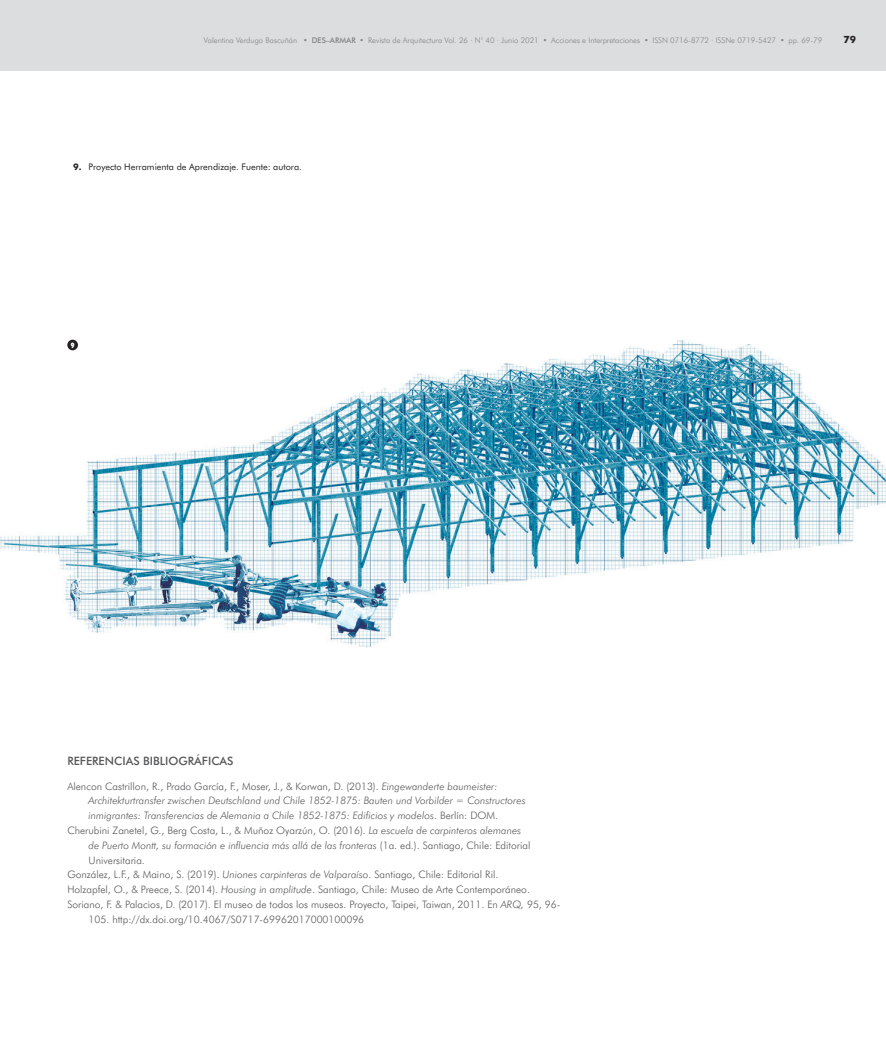
<style>
.page{position:relative;width:886px;height:1046px;background:#fff}
.page>*{position:absolute;margin:0;border:0;box-sizing:border-box;transform-origin:0 0}
.t1{font:500 11.5px "Futura BT";color:#57585a}
.t2{font:300 10.25px "Futura BT";color:#57585a}
.t3{font:italic 300 10.25px "Futura BT";color:#57585a}
.t4{font:700 10px "Futura BT";color:#231f20}
.t5{font:9px "Futura BT";color:#231f20}
.t6{font:300 7.75px "Futura BT";color:#808285}
.t7{font:900 condensed 7.5px "Futura BT";color:#fff}
.s1{font-weight:500}
.s2{font-weight:700}
.s3{font-style:italic}
.s4{font-style:normal}
</style>
<div class="page">
<div style="left:0;top:0;width:886px;height:71px;background:#dcdddf"></div>
<img style="left:0;top:340px;width:886px;height:307px">
<div style="left:67px;top:339px;width:11px;height:11px;background:#231f20;border-radius:50%"></div>
<p class="t6" style="left:204px;top:36px;width:620px">Valentina Verdugo Bascuñán • <span class="s1">DES–ARMAR</span> • Revista de Arquitectura Vol. 26 · N° 40 · Junio 2021 • Acciones e Interpretaciones • ISSN 0716-8772 · ISSNe 0719-5427 • pp. 69-79</p>
<p class="t4" style="left:843px;top:34px;width:14px">79</p>
<p class="t5" style="left:73px;top:161px;width:230px"><span class="s2">9.</span> Proyecto Herramienta de Aprendizaje. Fuente: autora.</p>
<p class="t7" style="left:71px;top:341px;width:5px">9</p>
<p class="t1" style="left:67px;top:753px;width:168px">REFERENCIAS BIBLIOGRÁFICAS</p>
<p class="t2" style="left:67px;top:779px;width:432px">Alencon Castrillon, R., Prado García, F., Moser, J., &amp; Korwan, D. (2013). <span class="s3">Eingewanderte baumeister:</span></p>
<p class="t3" style="left:89px;top:794px;width:439px">Architekturtransfer zwischen Deutschland und Chile 1852-1875: Bauten und Vorbilder = Constructores</p>
<p class="t3" style="left:89px;top:809px;width:411px">inmigrantes: Transferencias de Alemania a Chile 1852-1875: Edificios y modelos<span class="s4">. Berlín: DOM.</span></p>
<p class="t2" style="left:67px;top:824px;width:455px">Cherubini Zanetel, G., Berg Costa, L., &amp; Muñoz Oyarzún, O. (2016). <span class="s3">La escuela de carpinteros alemanes</span></p>
<p class="t3" style="left:89px;top:838px;width:443px">de Puerto Montt, su formación e influencia más allá de las fronteras <span class="s4">(1a. ed.). Santiago, Chile: Editorial</span></p>
<p class="t2" style="left:89px;top:853px;width:58px">Universitaria.</p>
<p class="t2" style="left:67px;top:868px;width:432px">González, L.F., &amp; Maino, S. (2019). <span class="s3">Uniones carpinteras de Valparaíso</span>. Santiago, Chile: Editorial Ril.</p>
<p class="t2" style="left:67px;top:883px;width:464px">Holzapfel, O., &amp; Preece, S. (2014). <span class="s3">Housing in amplitude</span>. Santiago, Chile: Museo de Arte Contemporáneo.</p>
<p class="t2" style="left:67px;top:898px;width:494px">Soriano, F. &amp; Palacios, D. (2017). El museo de todos los museos. Proyecto, Taipei, Taiwan, 2011. En <span class="s3">ARQ,</span> 95, 96-</p>
<p class="t2" style="left:89px;top:912px;width:277px">105. http://dx.doi.org/10.4067/S0717-69962017000100096</p>
</div>
